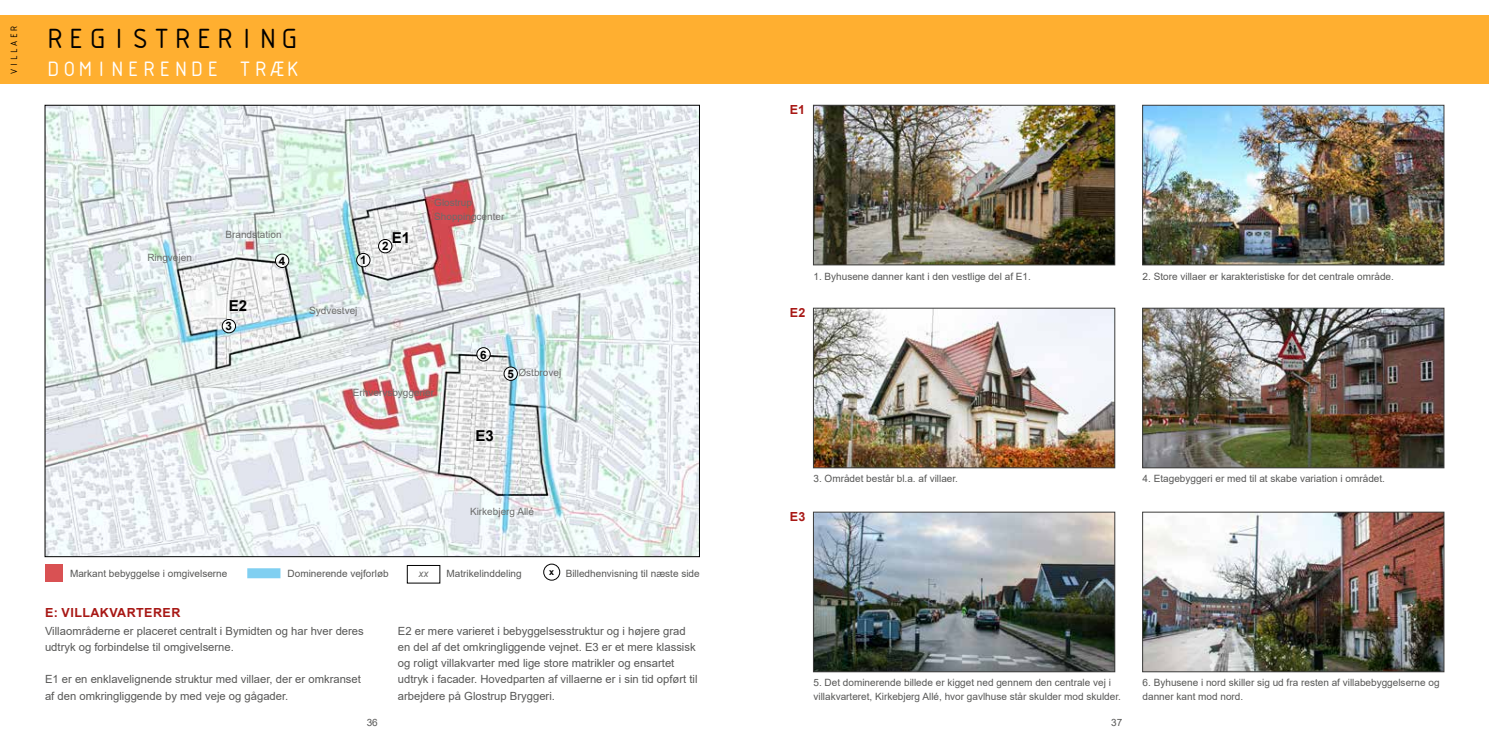
<style>
.page{position:relative;width:1489px;height:745px;background:#fff}
.page>*{position:absolute;margin:0;border:0;box-sizing:border-box;transform-origin:0 0}
.t1{font:30px "ISOCTEUR";color:#000}
.t2{font:22.5px "ISOCTEUR";color:#fff}
.t3{font:700 15px "Arial";color:#000}
.t4{font:700 12.5px "Arial";letter-spacing:.035em;color:#a81815}
.t5{font:700 11.62px "Arial";color:#000}
.t6{font:11.25px/16.2px "Arial";color:#575756}
.t7{font:10px/13.8px "Arial";color:#575756}
.t8{font:10px/13.8px "Arial";color:#6b6b6a}
.t9{font:10px "ISOCTEUR";color:#000}
.t10{font:italic 10px "Arial";color:#6b6b6a}
</style>
<div class="page">
<div style="left:0;top:15px;width:744px;height:68px;background:#ffaf30"></div>
<div style="left:407px;top:564px;width:33px;height:19px;border:1px solid #000"></div>
<div style="left:247px;top:568px;width:33px;height:10px;background:#80cff1"></div>
<img style="left:47px;top:107px;width:650px;height:447px">
<div style="left:744px;top:15px;width:744px;height:68px;background:#ffaf30"></div>
<img style="left:815px;top:107px;width:298px;height:156px">
<div style="left:813px;top:105px;width:302px;height:160px;border:1px solid #3c3c3b"></div>
<img style="left:1144px;top:107px;width:298px;height:156px">
<div style="left:1142px;top:105px;width:302px;height:160px;border:1px solid #3c3c3b"></div>
<img style="left:815px;top:310px;width:298px;height:156px">
<div style="left:813px;top:308px;width:302px;height:160px;border:1px solid #3c3c3b"></div>
<img style="left:1144px;top:310px;width:298px;height:156px">
<div style="left:1142px;top:308px;width:302px;height:160px;border:1px solid #3c3c3b"></div>
<img style="left:815px;top:513px;width:298px;height:156px">
<div style="left:813px;top:511px;width:302px;height:160px;border:1px solid #3c3c3b"></div>
<img style="left:1144px;top:513px;width:298px;height:156px">
<div style="left:1142px;top:511px;width:302px;height:160px;border:1px solid #3c3c3b"></div>
<div style="left:45px;top:564px;width:18px;height:17px;background:#d95153"></div>
<div style="left:543px;top:563px;width:17px;height:17px;border:1px solid #000;border-radius:50%"></div>
<svg style="left:356px;top:253px;width:14px;height:13px"></svg>
<div style="left:356px;top:253px;width:14px;height:14px;border:1px solid #000;border-radius:50%"></div>
<div style="left:378px;top:239px;width:14px;height:14px;background:#fff;border-radius:50%"></div>
<div style="left:378px;top:239px;width:14px;height:14px;border:1px solid #000;border-radius:50%"></div>
<svg style="left:222px;top:319px;width:13px;height:13px"></svg>
<div style="left:222px;top:319px;width:14px;height:14px;border:1px solid #000;border-radius:50%"></div>
<svg style="left:275px;top:254px;width:14px;height:13px"></svg>
<div style="left:275px;top:254px;width:14px;height:13px;border:1px solid #000;border-radius:50%"></div>
<svg style="left:504px;top:367px;width:13px;height:13px"></svg>
<div style="left:504px;top:366px;width:13px;height:14px;border:1px solid #000;border-radius:50%"></div>
<svg style="left:477px;top:347px;width:13px;height:14px"></svg>
<div style="left:476px;top:347px;width:14px;height:14px;border:1px solid #000;border-radius:50%"></div>
<p class="t9" style="left:7px;top:75px;width:51px;rotate:-90deg">VILLAER</p>
<h1 class="t1" style="left:45px;top:19px;width:257px">REGISTRERING</h1>
<h2 class="t2" style="left:46px;top:54px;width:257px">DOMINERENDE TRÆK</h2>
<p class="t8" style="left:147px;top:250px;width:46px">Ringvejen</p>
<p class="t8" style="left:225px;top:228px;width:58px">Brandstation</p>
<h3 class="t3" style="left:229px;top:295px;width:20px">E2</h3>
<p class="t5" style="left:226px;top:318px;width:8px">3</p>
<p class="t5" style="left:279px;top:252px;width:8px">4</p>
<p class="t5" style="left:360px;top:252px;width:8px">1</p>
<p class="t8" style="left:309px;top:303px;width:50px">Sydvestvej</p>
<h3 class="t3" style="left:392px;top:227px;width:20px">E1</h3>
<p class="t5" style="left:382px;top:238px;width:8px">2</p>
<p class="t8" style="left:434px;top:195px;width:72px">Glostrup<br>Shoppingcenter</p>
<p class="t5" style="left:480px;top:346px;width:8px">6</p>
<p class="t8" style="left:518px;top:365px;width:44px">Østbrovej</p>
<p class="t5" style="left:507px;top:365px;width:8px">5</p>
<p class="t8" style="left:353px;top:385px;width:83px">Erhvervsbyggerier</p>
<h3 class="t3" style="left:475px;top:425px;width:20px">E3</h3>
<p class="t8" style="left:470px;top:504px;width:65px">Kirkebjerg Allé</p>
<p class="t7" style="left:70px;top:566px;width:159px">Markant bebyggelse i omgivelserne</p>
<p class="t7" style="left:287px;top:566px;width:103px">Dominerende vejforløb</p>
<p class="t10" style="left:418px;top:566px;width:11px">xx</p>
<p class="t7" style="left:446px;top:566px;width:77px">Matrikelinddeling</p>
<p class="t4" style="left:45px;top:604px;width:137px">E: VILLAKVARTERER</p>
<p class="t7" style="left:549px;top:565px;width:152px"><sup>x</sup> Billedhenvisning til næste side</p>
<p class="t6" style="left:45px;top:622px;width:320px">Villaområderne er placeret centralt i Bymidten og har hver deres udtryk og forbindelse til omgivelserne.</p>
<p class="t6" style="left:45px;top:671px;width:317px">E1 er en enklavelignende struktur med villaer, der er omkranset af den omkringliggende by med veje og gågader.</p>
<p class="t7" style="left:366px;top:714px;width:13px">36</p>
<p class="t6" style="left:398px;top:622px;width:301px">E2 er mere varieret i bebyggelsesstruktur og i højere grad en del af det omkringliggende vejnet. E3 er et mere klassisk og roligt villakvarter med lige store matrikler og ensartet udtryk i facader. Hovedparten af villaerne er i sin tid opført til arbejdere på Glostrup Bryggeri.</p>
<p class="t4" style="left:789px;top:101px;width:17px">E1</p>
<p class="t7" style="left:813px;top:269px;width:219px">1. Byhusene danner kant i den vestlige del af E1.</p>
<p class="t7" style="left:1142px;top:269px;width:253px">2. Store villaer er karakteristiske for det centrale område.</p>
<p class="t4" style="left:789px;top:303px;width:17px">E2</p>
<p class="t7" style="left:813px;top:471px;width:146px">3. Området består bl.a. af villaer.</p>
<p class="t4" style="left:789px;top:507px;width:17px">E3</p>
<p class="t7" style="left:1142px;top:471px;width:244px">4. Etagebyggeri er med til at skabe variation i området.</p>
<p class="t7" style="left:813px;top:675px;width:309px">5. Det dominerende billede er kigget ned gennem den centrale vej i villakvarteret, Kirkebjerg Allé, hvor gavlhuse står skulder mod skulder.</p>
<p class="t7" style="left:1111px;top:714px;width:13px">37</p>
<p class="t7" style="left:1142px;top:675px;width:298px">6. Byhusene i nord skiller sig ud fra resten af villabebyggelserne og danner kant mod nord.</p>
</div>
